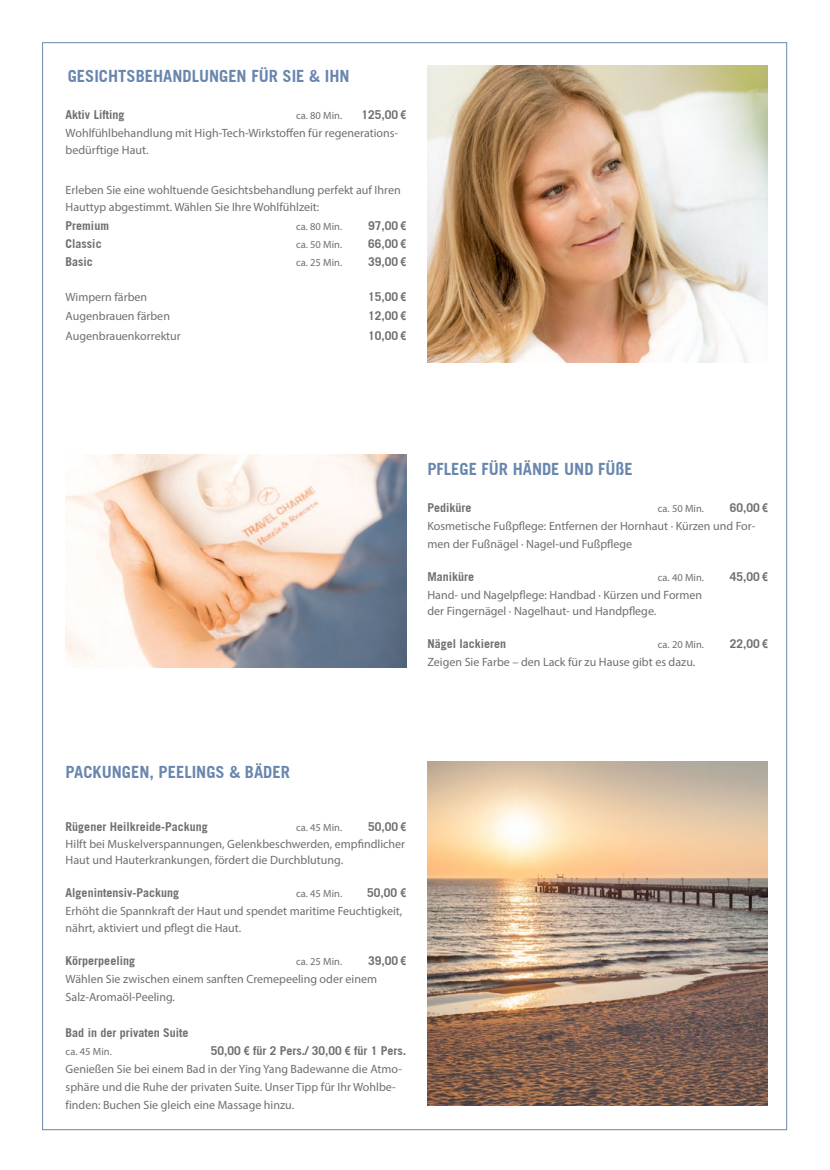
<style>
.page{position:relative;width:830px;height:1170px;background:#fff}
.page>*{position:absolute;margin:0;border:0;box-sizing:border-box;transform-origin:0 0}
.t1{font:700 16.5px "Trade Gothic";color:#6986ae}
.t2{font:12px/16.5px "Myriad Pro";color:#706f6f}
.t3{font:700 12px "Trade Gothic";color:#706f6f}
.t4{font:10.5px "Myriad Pro";color:#706f6f}
.s1{font-family:"Arial Narrow"}
.s2{font-size:18px}
</style>
<div class="page">
<img style="left:427px;top:761px;width:340px;height:344px">
<img style="left:66px;top:455px;width:340px;height:212px">
<img style="left:427px;top:65px;width:340px;height:298px">
<h1 class="t1" style="left:68px;top:66px;width:283px">GESICHTSBEHANDLUNGEN FÜR SIE &amp; IHN</h1>
<p class="t3" style="left:66px;top:107px;width:60px">Aktiv Lifting</p>
<p class="t4" style="left:296px;top:109px;width:48px">ca. 80 Min.</p>
<p class="t3" style="left:361px;top:107px;width:46px">125,00 <span class="s1">€</span></p>
<p class="t2" style="left:66px;top:125px;width:334px">Wohlfühlbehandlung mit High-Tech-Wirkstoffen für regenerations&shy;bedürftige Haut.</p>
<p class="t2" style="left:66px;top:182px;width:336px">Erleben Sie eine wohltuende Gesichtsbehandlung perfekt auf Ihren<br>Hauttyp abgestimmt. Wählen Sie Ihre Wohlfühlzeit:</p>
<p class="t3" style="left:66px;top:218px;width:45px">Premium</p>
<p class="t4" style="left:296px;top:220px;width:48px">ca. 80 Min.</p>
<p class="t3" style="left:368px;top:218px;width:40px">97,00 <span class="s1">€</span></p>
<p class="t3" style="left:66px;top:236px;width:37px">Classic</p>
<p class="t4" style="left:296px;top:238px;width:48px">ca. 50 Min.</p>
<p class="t3" style="left:368px;top:236px;width:40px">66,00 <span class="s1">€</span></p>
<p class="t3" style="left:66px;top:254px;width:29px">Basic</p>
<p class="t4" style="left:296px;top:256px;width:48px">ca. 25 Min.</p>
<p class="t3" style="left:368px;top:254px;width:40px">39,00 <span class="s1">€</span></p>
<p class="t2" style="left:66px;top:288px;width:83px">Wimpern färben</p>
<p class="t3" style="left:368px;top:289px;width:40px">15,00 <span class="s1">€</span></p>
<p class="t2" style="left:66px;top:308px;width:106px">Augenbrauen färben</p>
<p class="t3" style="left:368px;top:308px;width:40px">12,00 <span class="s1">€</span></p>
<p class="t2" style="left:66px;top:327px;width:117px">Augenbrauenkorrektur</p>
<p class="t3" style="left:368px;top:328px;width:40px">10,00 <span class="s1">€</span></p>
<h1 class="t1" style="left:427px;top:459px;width:207px">PFLEGE FÜR HÄNDE UND FÜ<span class="s2">ß</span>E</h1>
<p class="t3" style="left:427px;top:500px;width:46px">Pediküre</p>
<p class="t4" style="left:657px;top:501px;width:48px">ca. 50 Min.</p>
<p class="t3" style="left:729px;top:500px;width:40px">60,00 <span class="s1">€</span></p>
<p class="t2" style="left:427px;top:516px;width:329px;line-height:18px">Kosmetische Fußpflege: Entfernen der Hornhaut · Kürzen und For&shy;men der Fußnägel · Nagel-und Fußpflege</p>
<p class="t3" style="left:427px;top:569px;width:48px">Maniküre</p>
<p class="t4" style="left:657px;top:570px;width:48px">ca. 40 Min.</p>
<p class="t3" style="left:729px;top:569px;width:40px">45,00 <span class="s1">€</span></p>
<p class="t2" style="left:427px;top:586px;width:276px">Hand- und Nagelpflege: Handbad · Kürzen und Formen der Fingernägel · Nagelhaut- und Handpflege.</p>
<p class="t3" style="left:427px;top:636px;width:80px">Nägel lackieren</p>
<p class="t4" style="left:657px;top:638px;width:48px">ca. 20 Min.</p>
<p class="t3" style="left:729px;top:636px;width:40px">22,00 <span class="s1">€</span></p>
<p class="t2" style="left:427px;top:653px;width:269px">Zeigen Sie Farbe – den Lack für zu Hause gibt es dazu.</p>
<h1 class="t1" style="left:66px;top:761px;width:226px">PACKUNGEN, PEELINGS &amp; BÄDER</h1>
<p class="t3" style="left:66px;top:819px;width:144px">Rügener Heilkreide-Packung</p>
<p class="t4" style="left:296px;top:821px;width:48px">ca. 45 Min.</p>
<p class="t3" style="left:368px;top:819px;width:40px">50,00 <span class="s1">€</span></p>
<p class="t2" style="left:66px;top:835px;width:341px">Hilft bei Muskelverspannungen, Gelenkbeschwerden, empfindlicher<br>Haut und Hauterkrankungen, fördert die Durchblutung.</p>
<p class="t3" style="left:66px;top:885px;width:115px">Algenintensiv-Packung</p>
<p class="t4" style="left:296px;top:887px;width:48px">ca. 45 Min.</p>
<p class="t3" style="left:367px;top:885px;width:40px">50,00 <span class="s1">€</span></p>
<p class="t2" style="left:66px;top:902px;width:338px">Erhöht die Spannkraft der Haut und spendet maritime Feuchtigkeit, nährt, aktiviert und pflegt die Haut.</p>
<p class="t3" style="left:66px;top:952px;width:71px">Körperpeeling</p>
<p class="t4" style="left:296px;top:954px;width:48px">ca. 25 Min.</p>
<p class="t3" style="left:368px;top:952px;width:40px">39,00 <span class="s1">€</span></p>
<p class="t2" style="left:66px;top:969px;width:313px;line-height:18px">Wählen Sie zwischen einem sanften Cremepeeling oder einem<br>Salz-Aromaöl-Peeling.</p>
<p class="t3" style="left:66px;top:1024px;width:124px">Bad in der privaten Suite</p>
<p class="t4" style="left:66px;top:1044px;width:48px">ca. 45 Min.</p>
<p class="t3" style="left:211px;top:1042px;width:197px">50,00 <span class="s1">€</span> für 2 Pers./ 30,00 <span class="s1">€</span> für 1 Pers.</p>
<p class="t2" style="left:66px;top:1059px;width:338px;line-height:18px">Genießen Sie bei einem Bad in der Ying Yang Badewanne die Atmo&shy;sphäre und die Ruhe der privaten Suite. Unser Tipp für Ihr Wohlbe&shy;finden: Buchen Sie gleich eine Massage hinzu.</p>
</div>
